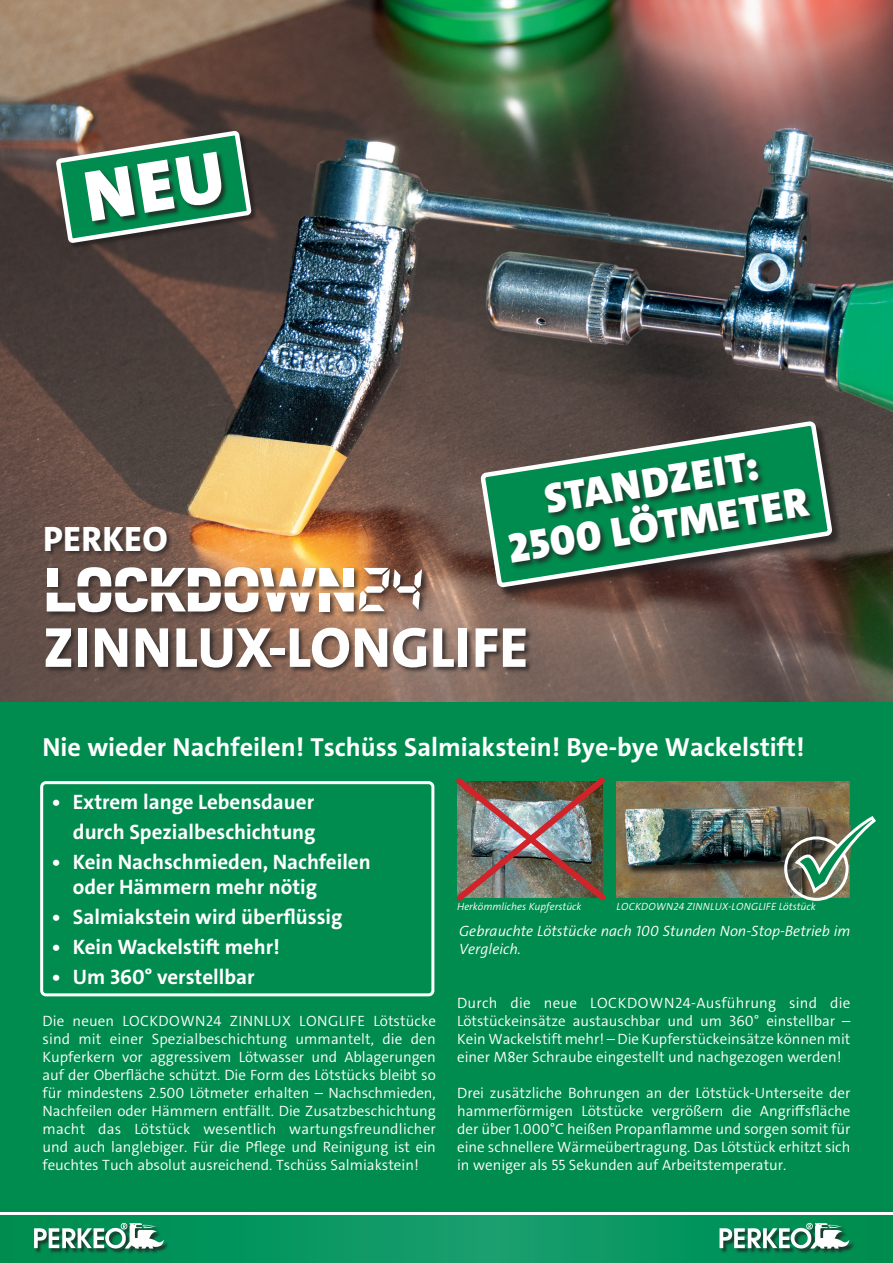
<style>
.page{position:relative;width:893px;height:1263px;background:#fff}
.page>*{position:absolute;margin:0;border:0;box-sizing:border-box;transform-origin:0 0}
.t1{font:800 57px "The Sans";letter-spacing:.01em;color:#fff}
.t2{font:900 42px/43.5px "The Sans";color:#fff;text-align:center}
.t3{font:800 35.55px "The Sans";letter-spacing:.01em;color:#fff}
.t4{font:700 26.25px "The Sans";color:#fff}
.t5{font:700 21px/29.7px "The Sans";color:#fff;text-align:right}
.t6{font:300 15px/18px "The Sans";color:#fff;text-align:justify}
.t7{font:italic 300 15px/18px "The Sans";color:#fff}
.t8{font:italic 300 10.5px "The Sans";letter-spacing:.025em;color:#fff}
.t9{font:italic 300 10.5px "The Sans";color:#fff}
</style>
<div class="page">
<div style="left:0;top:702px;width:893px;height:506px;background:#008c4e"></div>
<img style="left:0;top:0;width:893px;height:702px">
<div style="left:44px;top:526px;width:488px;height:148px;background:#231f20;opacity:.75"></div>
<div style="left:0;top:1208px;width:893px;height:55px;background:#008c4f"></div>
<svg style="left:123px;top:1215px;width:697px;height:48px"></svg>
<hr style="left:0;top:1212px;width:893px;height:3px;background:#fff">
<div style="left:720px;top:1223px;width:135px;height:31px;background:#231f20;opacity:.75"></div>
<img style="left:810px;top:1224px;width:36px;height:24px">
<div style="left:34px;top:1223px;width:135px;height:31px;background:#231f20;opacity:.75"></div>
<img style="left:125px;top:1224px;width:36px;height:24px">
<div style="left:482px;top:423px;width:360px;height:174px;background:#231f20;opacity:.75"></div>
<svg style="left:481px;top:420px;width:353px;height:169px;background:#536151"></svg>
<div style="left:57px;top:132px;width:201px;height:118px;background:#231f20;opacity:.75"></div>
<div style="left:507px;top:451px;width:310px;height:119px;background:#231f20;opacity:.75"></div>
<div style="left:45px;top:565px;width:384px;height:55px;background:#231f20;opacity:.75"></div>
<svg style="left:47px;top:567px;width:375px;height:45px"></svg>
<div style="left:40px;top:781px;width:394px;height:215px;border:3px solid #fff;border-radius:4px"></div>
<img style="left:617px;top:781px;width:233px;height:116px">
<div style="left:784px;top:836px;width:65px;height:65px;border:3px solid #fff;border-radius:50%"></div>
<svg style="left:792px;top:814px;width:86px;height:82px;background:#568766"></svg>
<img style="left:451px;top:772px;width:160px;height:134px">
<svg style="left:55px;top:129px;width:198px;height:116px;background:#397053"></svg>
<h3 class="t3" style="left:43px;top:516px;width:126px">PERKEO</h3>
<h2 class="t2" style="left:498px;top:485px;width:304px;rotate:-9deg">STANDZEIT:<br>2500 LÖTMETER</h2>
<h1 class="t1" style="left:43px;top:611px;width:487px">ZINNLUX-LONGLIFE</h1>
<h3 class="t4" style="left:43px;top:730px;width:763px">Nie wieder Nachfeilen! Tschüss Salmiakstein! Bye-bye Wackelstift!</h3>
<h3 class="t5" style="left:52px;top:788px;width:265px">• Extrem lange Lebensdauer durch Spezialbeschichtung</h3>
<h3 class="t5" style="left:73px;top:849px;width:299px;line-height:25.5px;text-align:left;text-indent:-21px">• Kein Nachschmieden, Nachfeilen oder Hämmern mehr nötig</h3>
<h3 class="t5" style="left:52px;top:902px;width:292px">• Salmiakstein wird überflüssig</h3>
<h3 class="t5" style="left:52px;top:932px;width:230px">• Kein Wackelstift mehr!</h3>
<h3 class="t5" style="left:52px;top:962px;width:204px">• Um 360° verstellbar</h3>
<p class="t6" style="left:43px;top:1012px;width:395px">Die neuen LOCKDOWN24 ZINNLUX LONGLIFE Lötstücke sind mit einer Spezialbeschichtung ummantelt, die den Kupferkern vor aggressivem Lötwasser und Ablagerungen auf der Oberfläche schützt. Die Form des Lötstücks bleibt so für mindestens 2.500 Lötmeter erhalten – Nachschmieden, Nachfeilen oder Hämmern entfällt. Die Zusatzbeschichtung macht das Lötstück wesentlich wartungsfreundlicher und auch langlebiger. Für die Pflege und Reinigung ist ein feuchtes Tuch absolut ausreichend. Tschüss Salmiakstein!</p>
<p class="t9" style="left:457px;top:900px;width:126px">Herkömmliches Kupferstück</p>
<p class="t8" style="left:617px;top:900px;width:201px">LOCKDOWN24 ZINNLUX-LONGLIFE Lötstück</p>
<p class="t7" style="left:459px;top:922px;width:393px">Gebrauchte Lötstücke nach 100 Stunden Non-Stop-Betrieb im<br>Vergleich.</p>
<p class="t6" style="left:457px;top:994px;width:395px">Durch die neue LOCKDOWN24-Ausführung sind die Lötstückeinsätze austauschbar und um 360° einstellbar – Kein Wackelstift mehr! – Die Kupferstückeinsätze können mit einer M8er Schraube eingestellt und nachgezogen werden!</p>
<p class="t6" style="left:457px;top:1084px;width:395px">Drei zusätzliche Bohrungen an der Lötstück-Unterseite der hammerförmigen Lötstücke vergrößern die Angriffsfläche der über 1.000°C heißen Propanflamme und sorgen somit für eine schnellere Wärmeübertragung. Das Lötstück erhitzt sich in weniger als 55 Sekunden auf Arbeitstemperatur.</p>
</div>
